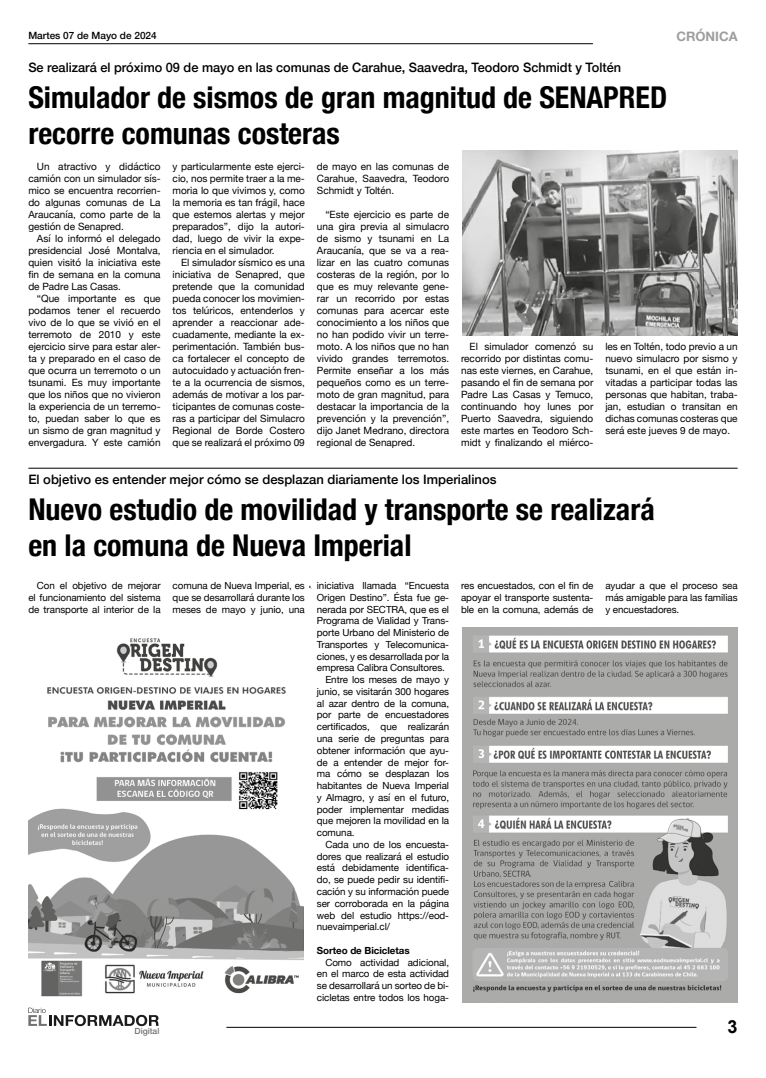
<style>
.page{position:relative;width:766px;height:1078px;background:#fff}
.page>*{position:absolute;margin:0;border:0;box-sizing:border-box;transform-origin:0 0}
.t1{font:700 condensed 30px/36px "Helvetica Neue";color:#000}
.t2{font:700 18px "Arial";color:#000}
.t3{font:500 13px "Helvetica Neue";color:#000}
.t4{font:700 13px "Helvetica Neue";color:#9d9d9c}
.t5{font:10px/12px "Helvetica Neue";color:#000;text-align:justify}
.t6{font:500 10px "Helvetica Neue";color:#000}
.t7{font:9.8px/11.8px "Helvetica Neue";letter-spacing:-.005em;color:#000;text-align:justify}
.t8{font:700 9.8px "Helvetica Neue";letter-spacing:-.005em;color:#000}
.t9{font:500 8.5px "Helvetica Neue";color:#717170}
</style>
<div class="page">
<hr style="left:28px;top:43px;width:564px;height:1px;background:#000">
<hr style="left:226px;top:1026px;width:470px;height:1px;background:#000">
<svg style="left:28px;top:1007px;width:131px;height:18px"></svg>
<hr style="left:28px;top:468px;width:709px;height:1px;background:#000">
<img style="left:28px;top:638px;width:275px;height:359px">
<img style="left:462px;top:627px;width:275px;height:375px">
<img style="left:462px;top:151px;width:275px;height:184px">
<p class="t6" style="left:28px;top:28px;width:130px">Martes 07 de Mayo de 2024</p>
<h3 class="t3" style="left:28px;top:57px;width:594px">Se realizará el próximo 09 de mayo en las comunas de Carahue, Saavedra, Teodoro Schmidt y Toltén</h3>
<h1 class="t1" style="left:28px;top:77px;width:640px">Simulador de sismos de gran magnitud de SENAPRED recorre comunas costeras</h1>
<h3 class="t4" style="left:676px;top:27px;width:63px">CRÓNICA</h3>
<p class="t5" style="left:28px;top:161px;width:134px;text-indent:8px">Un atractivo y didáctico camión con un simulador sís&shy;mico se encuentra recorrien&shy;do algunas comunas de La Araucanía, como parte de la gestión de Senapred.</p>
<p class="t5" style="left:28px;top:233px;width:134px;text-indent:8px">Así lo informó el delegado presidencial José Montalva, quien visitó la iniciativa este fin de semana en la comuna de Padre Las Casas.</p>
<p class="t5" style="left:28px;top:293px;width:134px;text-indent:9px">“Que importante es que podamos tener el recuerdo vivo de lo que se vivió en el terremoto de 2010 y este ejercicio sirve para estar aler&shy;ta y preparado en el caso de que ocurra un terremoto o un tsunami. Es muy importante que los niños que no vivieron la experiencia de un terremo&shy;to, puedan saber lo que es un sismo de gran magnitud y envergadura. Y este camión</p>
<p class="t5" style="left:172px;top:161px;width:134px">y particularmente este ejerci&shy;cio, nos permite traer a la me&shy;moria lo que vivimos y, como la memoria es tan frágil, hace que estemos alertas y mejor preparados”, dijo la autori&shy;dad, luego de vivir la expe&shy;riencia en el simulador.</p>
<p class="t5" style="left:172px;top:257px;width:134px;text-indent:8px">El simulador sísmico es una iniciativa de Senapred, que pretende que la comunidad pueda conocer los movimien&shy;tos telúricos, entenderlos y aprender a reaccionar ade&shy;cuadamente, mediante la ex&shy;perimentación. También bus&shy;ca fortalecer el concepto de autocuidado y actuación fren&shy;te a la ocurrencia de sismos, además de motivar a los par&shy;ticipantes de comunas coste&shy;ras a participar del Simulacro Regional de Borde Costero que se realizará el próximo 09</p>
<p class="t5" style="left:317px;top:161px;width:134px">de mayo en las comunas de Carahue, Saavedra, Teodoro Schmidt y Toltén.</p>
<p class="t5" style="left:317px;top:209px;width:134px;text-indent:8px">“Este ejercicio es parte de una gira previa al simulacro de sismo y tsunami en La Araucanía, que se va a rea&shy;lizar en las cuatro comunas costeras de la región, por lo que es muy relevante gene&shy;rar un recorrido por estas comunas para acercar este conocimiento a los niños que no han podido vivir un terre&shy;moto. A los niños que no han vivido grandes terremotos.<br>Permite enseñar a los más pequeños como es un terre&shy;moto de gran magnitud, para destacar la importancia de la prevención y la prevención”, dijo Janet Medrano, directora regional de Senapred.</p>
<p class="t5" style="left:461px;top:340px;width:134px;text-indent:8px">El simulador comenzó su recorrido por distintas comu&shy;nas este viernes, en Carahue, pasando el fin de semana por Padre Las Casas y Temuco, continuando hoy lunes por Puerto Saavedra, siguiendo este martes en Teodoro Sch&shy;midt y finalizando el miérco-</p>
<p class="t5" style="left:605px;top:340px;width:134px">les en Toltén, todo previo a un nuevo simulacro por sismo y tsunami, en el que están in&shy;vitadas a participar todas las personas que habitan, traba&shy;jan, estudian o transitan en dichas comunas costeras que será este jueves 9 de mayo.</p>
<h3 class="t3" style="left:28px;top:468px;width:469px">El objetivo es entender mejor cómo se desplazan diariamente los Imperialinos</h3>
<h1 class="t1" style="left:28px;top:488px;width:627px">Nuevo estudio de movilidad y transporte se realizará en la comuna de Nueva Imperial</h1>
<p class="t7" style="left:28px;top:580px;width:134px;text-indent:9px">Con el objetivo de mejorar el funcionamiento del sistema de transporte al interior de la</p>
<p class="t7" style="left:172px;top:580px;width:134px">comuna de Nueva Imperial, es que se desarrollará durante los meses de mayo y junio, una</p>
<p class="t7" style="left:317px;top:580px;width:134px">iniciativa llamada “Encuesta</p>
<p class="t7" style="left:317px;top:592px;width:134px">Origen Destino”. Ésta fue ge-</p>
<p class="t7" style="left:317px;top:603px;width:134px">nerada por SECTRA, que es el</p>
<p class="t7" style="left:317px;top:615px;width:134px">Programa de Vialidad y Trans-</p>
<p class="t7" style="left:317px;top:627px;width:134px">porte Urbano del Ministerio de</p>
<p class="t7" style="left:317px;top:639px;width:134px">Transportes y Telecomunica-</p>
<p class="t7" style="left:317px;top:650px;width:134px">ciones, y es desarrollada por la</p>
<p class="t7" style="left:317px;top:662px;width:129px">empresa Calibra Consultores.</p>
<p class="t7" style="left:325px;top:674px;width:125px">Entre los meses de mayo y</p>
<p class="t7" style="left:317px;top:686px;width:134px">junio, se visitarán 300 hogares</p>
<p class="t7" style="left:317px;top:697px;width:134px">al azar dentro de la comuna,</p>
<p class="t7" style="left:317px;top:709px;width:134px">por parte de encuestadores</p>
<p class="t7" style="left:317px;top:721px;width:134px">certificados, que realizarán</p>
<p class="t7" style="left:317px;top:733px;width:134px">una serie de preguntas para</p>
<p class="t7" style="left:317px;top:744px;width:134px">obtener información que ayu-</p>
<p class="t7" style="left:317px;top:756px;width:134px">de a entender de mejor for-</p>
<p class="t7" style="left:317px;top:768px;width:134px">ma cómo se desplazan los</p>
<p class="t7" style="left:317px;top:780px;width:134px">habitantes de Nueva Imperial</p>
<p class="t7" style="left:317px;top:791px;width:134px">y Almagro, y así en el futuro,</p>
<p class="t7" style="left:317px;top:803px;width:134px">poder implementar medidas</p>
<p class="t7" style="left:317px;top:815px;width:134px">que mejoren la movilidad en la</p>
<p class="t7" style="left:317px;top:827px;width:39px">comuna.</p>
<p class="t7" style="left:325px;top:838px;width:125px">Cada uno de los encuesta-</p>
<p class="t7" style="left:317px;top:850px;width:134px">dores que realizará el estudio</p>
<p class="t7" style="left:317px;top:862px;width:134px">está debidamente identifica-</p>
<p class="t7" style="left:317px;top:874px;width:134px">do, se puede pedir su identifi-</p>
<p class="t7" style="left:317px;top:886px;width:134px">cación y su información puede</p>
<p class="t7" style="left:317px;top:897px;width:134px">ser corroborada en la página</p>
<p class="t7" style="left:317px;top:909px;width:134px">web del estudio https://eod-</p>
<p class="t7" style="left:317px;top:921px;width:75px">nuevaimperial.cl/</p>
<p class="t8" style="left:317px;top:942px;width:94px">Sorteo de Bicicletas</p>
<p class="t7" style="left:317px;top:956px;width:134px;text-indent:9px">Como actividad adicional, en el marco de esta actividad se desarrollará un sorteo de bi&shy;cicletas entre todos los hoga-</p>
<p class="t9" style="left:134px;top:1023px;width:26px">Digital</p>
<p class="t7" style="left:461px;top:580px;width:134px">res encuestados, con el fin de apoyar el transporte sustenta&shy;ble en la comuna, además de</p>
<p class="t7" style="left:605px;top:580px;width:134px">ayudar a que el proceso sea más amigable para las familias y encuestadores.</p>
<h2 class="t2" style="left:727px;top:1014px;width:12px">3</h2>
</div>
